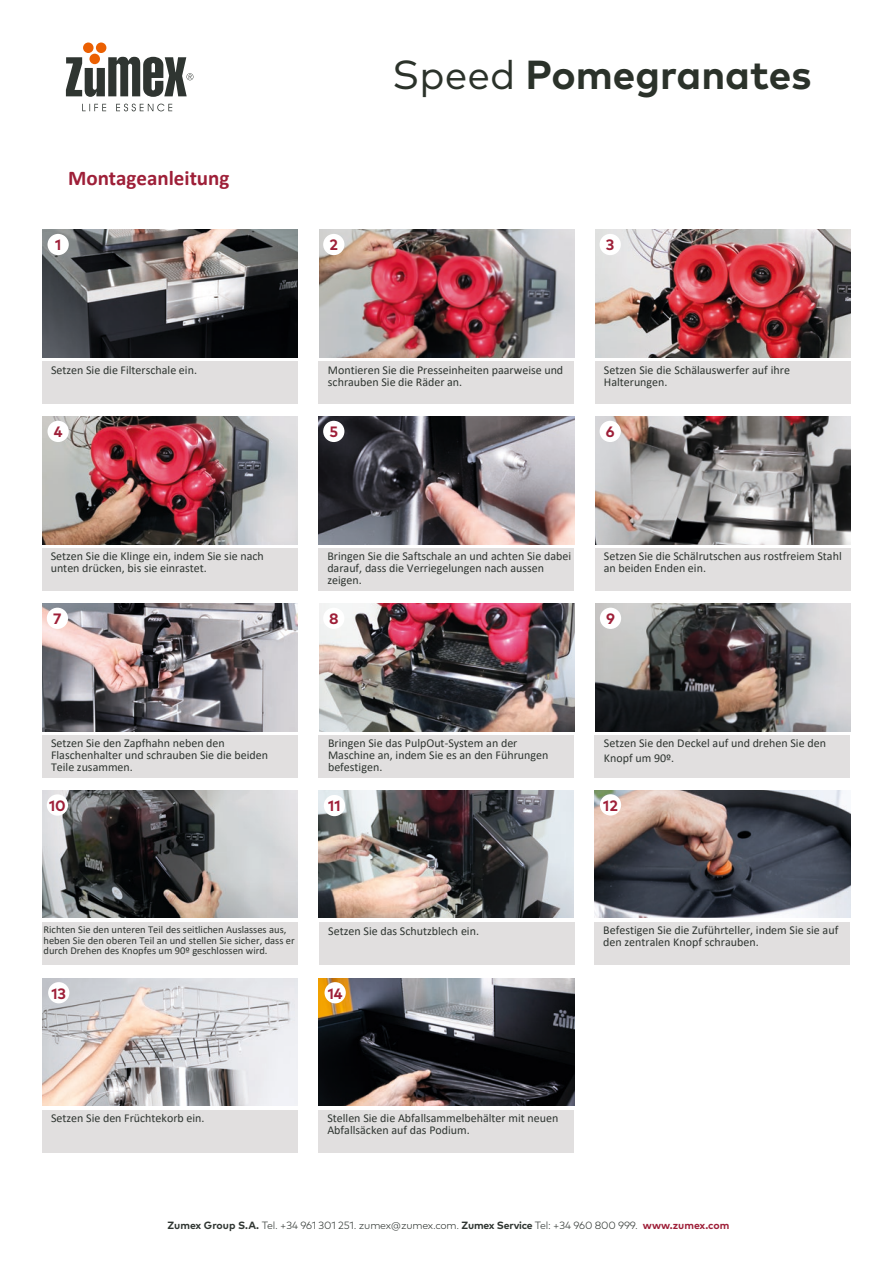
<style>
.page{position:relative;width:893px;height:1263px;background:#fff}
.page>*{position:absolute;margin:0;border:0;box-sizing:border-box;transform-origin:0 0}
.t1{font:700 40.5px "Mark Pro";color:#2b322a}
.t2{font:700 21px "Calibri";color:#9e1f38}
.t3{font:700 15px "Mark Pro";color:#9e1f38}
.t4{font:12px/12px "Calibri";color:#2f3531}
.t5{font:10.5px/10.5px "Calibri";color:#2f3531}
.t6{font:300 10.5px "Mark Pro";letter-spacing:-.02em;color:#2f3531}
.s1{font-weight:400}
.s2{font-weight:700}
.s3{font-weight:700;color:#9e1f38}
</style>
<div class="page">
<div style="left:595px;top:361px;width:255px;height:43px;background:#e1dfdf"></div>
<div style="left:319px;top:361px;width:255px;height:43px;background:#e1dfdf"></div>
<div style="left:43px;top:361px;width:255px;height:43px;background:#e1dfdf"></div>
<div style="left:319px;top:735px;width:255px;height:43px;background:#e1dfdf"></div>
<div style="left:320px;top:922px;width:255px;height:43px;background:#e1dfdf"></div>
<div style="left:319px;top:548px;width:255px;height:43px;background:#e1dfdf"></div>
<div style="left:595px;top:548px;width:255px;height:43px;background:#e1dfdf"></div>
<div style="left:43px;top:735px;width:255px;height:43px;background:#e1dfdf"></div>
<div style="left:43px;top:922px;width:255px;height:42px;background:#e1dfdf"></div>
<div style="left:43px;top:1110px;width:255px;height:42px;background:#e1dfdf"></div>
<div style="left:319px;top:1110px;width:255px;height:42px;background:#e1dfdf"></div>
<div style="left:43px;top:548px;width:255px;height:43px;background:#e1dfdf"></div>
<div style="left:595px;top:735px;width:255px;height:43px;background:#e1dfdf"></div>
<div style="left:595px;top:922px;width:255px;height:42px;background:#e1dfdf"></div>
<svg style="left:66px;top:43px;width:127px;height:68px"></svg>
<img style="left:595px;top:416px;width:255px;height:128px">
<img style="left:43px;top:603px;width:255px;height:128px">
<img style="left:595px;top:790px;width:255px;height:128px">
<img style="left:43px;top:230px;width:255px;height:127px">
<img style="left:43px;top:978px;width:255px;height:128px">
<img style="left:319px;top:978px;width:255px;height:128px">
<img style="left:319px;top:416px;width:255px;height:128px">
<img style="left:320px;top:230px;width:255px;height:127px">
<img style="left:595px;top:230px;width:255px;height:127px">
<img style="left:43px;top:416px;width:255px;height:128px">
<img style="left:320px;top:603px;width:255px;height:128px">
<img style="left:595px;top:603px;width:255px;height:128px">
<img style="left:42px;top:790px;width:255px;height:128px">
<img style="left:319px;top:790px;width:255px;height:128px">
<div style="left:323px;top:234px;width:21px;height:21px;background:#fff;border-radius:50%"></div>
<div style="left:323px;top:421px;width:21px;height:21px;background:#fff;border-radius:50%"></div>
<div style="left:600px;top:421px;width:21px;height:21px;background:#fff;border-radius:50%"></div>
<div style="left:47px;top:608px;width:21px;height:21px;background:#fff;border-radius:50%"></div>
<div style="left:47px;top:794px;width:21px;height:22px;background:#fff;border-radius:50%"></div>
<div style="left:48px;top:982px;width:21px;height:21px;background:#fff;border-radius:50%"></div>
<div style="left:325px;top:982px;width:21px;height:21px;background:#fff;border-radius:50%"></div>
<div style="left:48px;top:234px;width:21px;height:21px;background:#fff;border-radius:50%"></div>
<div style="left:48px;top:421px;width:21px;height:21px;background:#fff;border-radius:50%"></div>
<div style="left:600px;top:608px;width:21px;height:21px;background:#fff;border-radius:50%"></div>
<div style="left:600px;top:794px;width:21px;height:21px;background:#fff;border-radius:50%"></div>
<div style="left:600px;top:234px;width:21px;height:21px;background:#fff;border-radius:50%"></div>
<div style="left:323px;top:608px;width:21px;height:21px;background:#fff;border-radius:50%"></div>
<div style="left:324px;top:795px;width:21px;height:21px;background:#fff;border-radius:50%"></div>
<h1 class="t1" style="left:392px;top:44px;width:421px"><span class="s1">Speed</span> Pomegranates</h1>
<h2 class="t2" style="left:68px;top:163px;width:163px">Montageanleitung</h2>
<p class="t3" style="left:55px;top:234px;width:8px">1</p>
<p class="t3" style="left:330px;top:234px;width:10px">2</p>
<p class="t3" style="left:606px;top:234px;width:10px">3</p>
<p class="t4" style="left:51px;top:363px;width:147px">Setzen Sie die Filterschale ein.</p>
<p class="t4" style="left:328px;top:363px;width:237px">Montieren Sie die Presseinheiten paarweise und schrauben Sie die Räder an.</p>
<p class="t4" style="left:604px;top:363px;width:188px">Setzen Sie die Schälauswerfer auf ihre<br>Halterungen.</p>
<p class="t3" style="left:54px;top:421px;width:10px">4</p>
<p class="t3" style="left:329px;top:421px;width:10px">5</p>
<p class="t3" style="left:606px;top:421px;width:10px">6</p>
<p class="t4" style="left:51px;top:550px;width:215px">Setzen Sie die Klinge ein, indem Sie sie nach unten drücken, bis sie einrastet.</p>
<p class="t4" style="left:327px;top:550px;width:245px">Bringen Sie die Saftschale an und achten Sie dabei darauf, dass die Verriegelungen nach aussen zeigen.</p>
<p class="t4" style="left:604px;top:550px;width:239px">Setzen Sie die Schälrutschen aus rostfreiem Stahl an beiden Enden ein.</p>
<p class="t3" style="left:53px;top:607px;width:10px">7</p>
<p class="t3" style="left:329px;top:607px;width:11px">8</p>
<p class="t3" style="left:606px;top:607px;width:10px">9</p>
<p class="t4" style="left:51px;top:737px;width:219px">Setzen Sie den Zapfhahn neben den<br>Flaschenhalter und schrauben Sie die beiden<br>Teile zusammen.</p>
<p class="t3" style="left:49px;top:794px;width:18px">10</p>
<p class="t4" style="left:328px;top:737px;width:222px">Bringen Sie das PulpOut-System an der<br>Maschine an, indem Sie es an den Führungen befestigen.</p>
<p class="t4" style="left:604px;top:736px;width:224px;line-height:14.4px">Setzen Sie den Deckel auf und drehen Sie den<br>Knopf um 90º.</p>
<p class="t3" style="left:328px;top:795px;width:14px">11</p>
<p class="t3" style="left:603px;top:794px;width:16px">12</p>
<p class="t5" style="left:43px;top:924px;width:253px">Richten Sie den unteren Teil des seitlichen Auslasses aus, heben Sie den oberen Teil an und stellen Sie sicher, dass er durch Drehen des Knopfes um 90º geschlossen wird.</p>
<p class="t4" style="left:328px;top:924px;width:152px">Setzen Sie das Schutzblech ein.</p>
<p class="t4" style="left:603px;top:924px;width:237px">Befestigen Sie die Zuführteller, indem Sie sie auf den zentralen Knopf schrauben.</p>
<p class="t3" style="left:51px;top:982px;width:16px">13</p>
<p class="t3" style="left:328px;top:982px;width:16px">14</p>
<p class="t4" style="left:51px;top:1111px;width:155px">Setzen Sie den Früchtekorb ein.</p>
<p class="t4" style="left:327px;top:1112px;width:233px">Stellen Sie die Abfallsammelbehälter mit neuen<br>Abfallsäcken auf das Podium.</p>
<p class="t6" style="left:168px;top:1217px;width:563px"><span class="s2">Zumex Group S.A.</span> Tel. +34 961 301 251. zumex@zumex.com. <span class="s2">Zumex Service</span> Tel: +34 960 800 999. <span class="s3">www.zumex.com</span></p>
</div>
